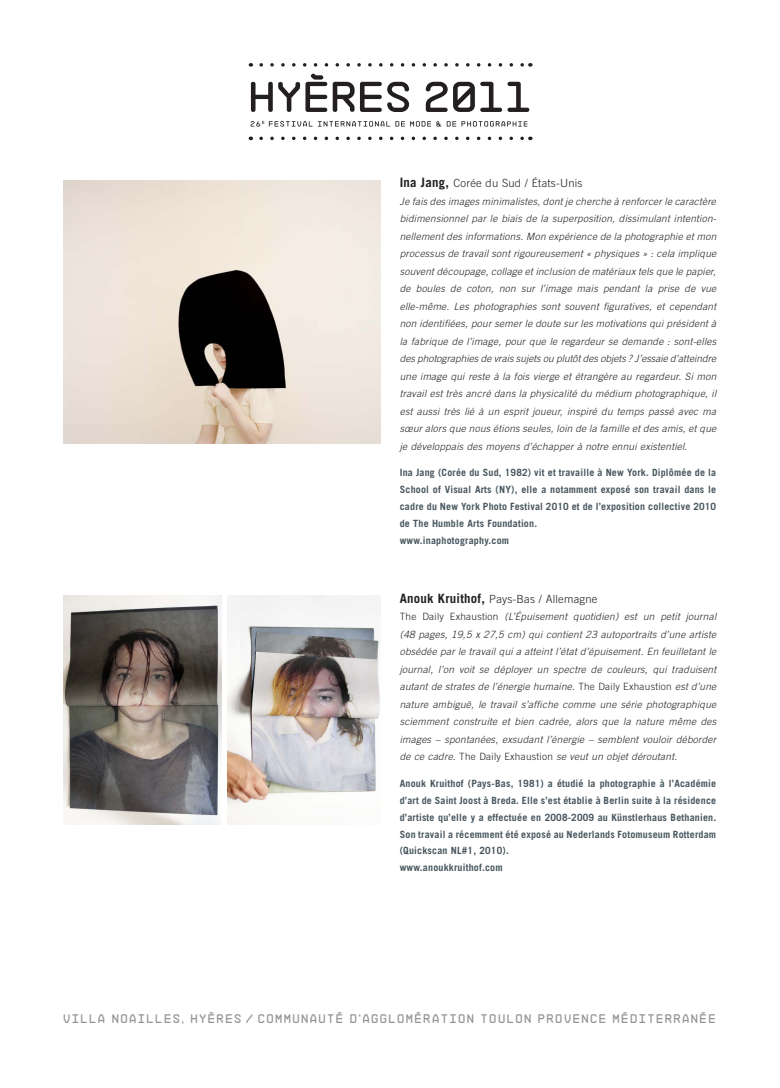
<style>
.page{position:relative;width:780px;height:1088px;background:#fff}
.page>*{position:absolute;margin:0;border:0;box-sizing:border-box;transform-origin:0 0}
.t1{font:12.5px "NB55 RMS";letter-spacing:.125em;color:#939598}
.t2{font:300 11.25px "Trade Gothic";letter-spacing:.02em;color:#231f20}
.t3{font:italic 300 10px/17.5px "Trade Gothic";letter-spacing:.025em;color:#231f20;text-align:justify}
.t4{font:700 10px/16.9px "Trade Gothic";letter-spacing:.02em;color:#48565e}
.s1{font-weight:700;font-size:12.88px}
.s2{font-style:normal}
</style>
<div class="page">
<img style="left:64px;top:180px;width:316px;height:264px">
<img style="left:64px;top:596px;width:157px;height:228px">
<img style="left:228px;top:596px;width:152px;height:228px">
<svg style="left:251px;top:74px;width:279px;height:38px"></svg>
<svg style="left:250px;top:121px;width:277px;height:6px"></svg>
<svg style="left:261px;top:137px;width:269px;height:3px"></svg>
<svg style="left:261px;top:63px;width:263px;height:4px"></svg>
<p class="t2" style="left:400px;top:177px;width:184px"><span class="s1">Ina Jang,</span> Corée du Sud / États-Unis</p>
<p class="t3" style="left:400px;top:192px;width:318px">Je fais des images minimalistes, dont je cherche à renforcer le caractère bidimensionnel par le biais de la superposition, dissimulant intention&shy;nellement des informations. Mon expérience de la photographie et mon processus de travail sont rigoureusement « physiques » : cela implique souvent découpage, collage et inclusion de matériaux tels que le papier, de boules de coton, non sur l’image mais pendant la prise de vue elle-même. Les photographies sont souvent figuratives, et cependant non identifiées, pour semer le doute sur les motivations qui président à la fabrique de l’image, pour que le regardeur se demande : sont-elles des photographies de vrais sujets ou plutôt des objets ? J’essaie d’atteindre une image qui reste à la fois vierge et étrangère au regardeur. Si mon travail est très ancré dans la physicalité du médium photographique, il est aussi très lié à un esprit joueur, inspiré du temps passé avec ma sœur alors que nous étions seules, loin de la famille et des amis, et que je développais des moyens d’échapper à notre ennui existentiel.</p>
<p class="t4" style="left:400px;top:464px;width:318px">Ina Jang (Corée du Sud, 1982) vit et travaille à New York. Diplômée de la School of Visual Arts (NY), elle a notamment exposé son travail dans le cadre du New York Photo Festival 2010 et de l’exposition collective 2010 de The Humble Arts Foundation.<br>www.inaphotography.com</p>
<p class="t2" style="left:400px;top:592px;width:199px"><span class="s1">Anouk Kruithof,</span> Pays-Bas / Allemagne</p>
<p class="t3" style="left:400px;top:608px;width:318px"><span class="s2">The Daily Exhaustion</span> (L’Épuisement quotidien) est un petit journal (48 pages, 19,5 x 27,5 cm) qui contient 23 autoportraits d’une artiste obsédée par le travail qui a atteint l’état d’épuisement. En feuilletant le journal, l’on voit se déployer un spectre de couleurs, qui traduisent autant de strates de l’énergie humaine. <span class="s2">The Daily Exhaustion</span> est d’une nature ambiguë, le travail s’affiche comme une série photographique sciemment construite et bien cadrée, alors que la nature même des images – spontanées, exsudant l’énergie – semblent vouloir déborder de ce cadre. <span class="s2">The Daily Exhaustion</span> se veut un objet déroutant.</p>
<p class="t4" style="left:400px;top:775px;width:318px">Anouk Kruithof (Pays-Bas, 1981) a étudié la photographie à l’Académie d’art de Saint Joost à Breda. Elle s’est établie à Berlin suite à la résidence d’artiste qu’elle y a effectuée en 2008-2009 au Künstlerhaus Bethanien.<br>Son travail a récemment été exposé au Nederlands Fotomuseum Rotterdam (Quickscan NL#1, 2010).<br>www.anoukkruithof.com</p>
<p class="t1" style="left:64px;top:1011px;width:653px">VILLA NOAILLES, HYÈRES / COMMUNAUTÉ D’AGGLOMÉRATION TOULON PROVENCE MÉDITERRANÉE</p>
</div>
